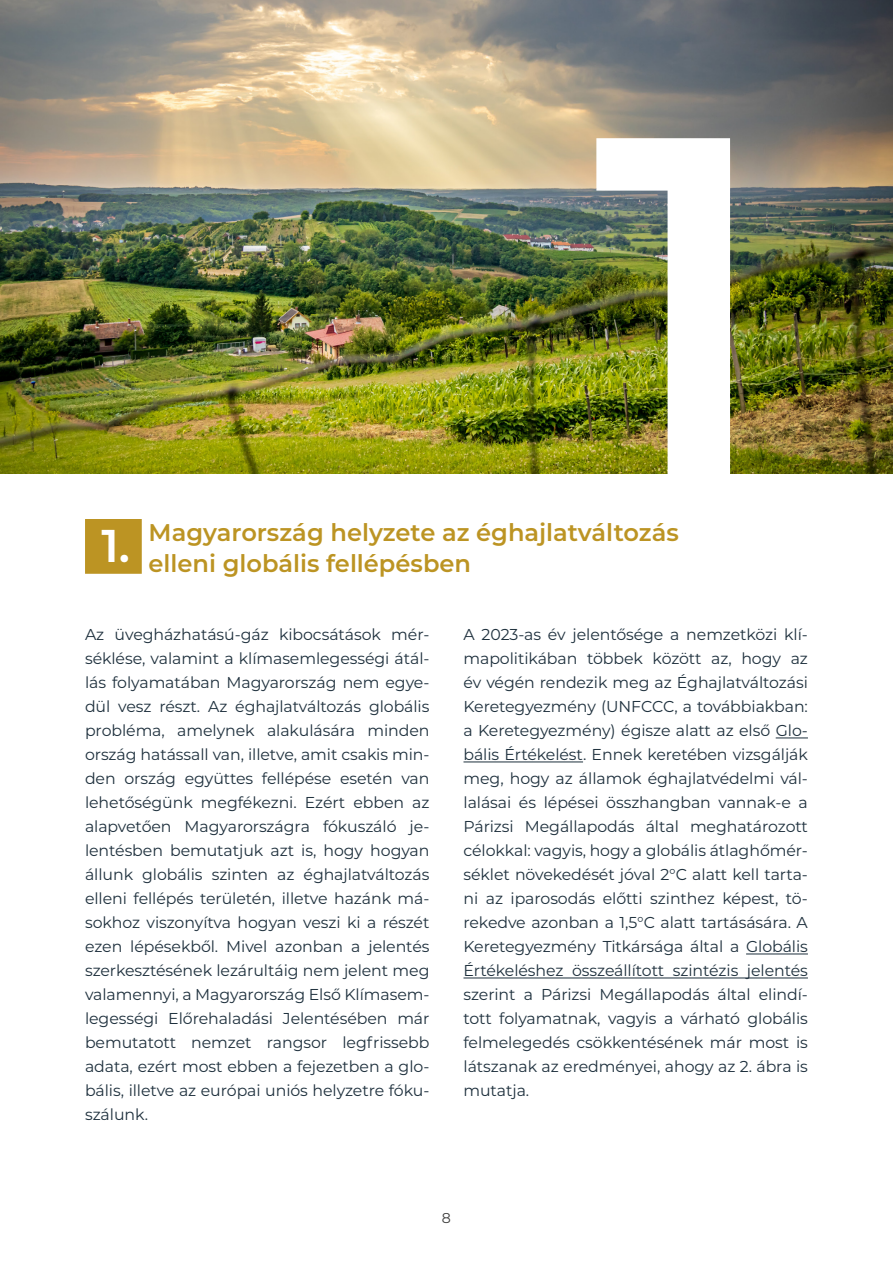
<style>
.page{position:relative;width:893px;height:1263px;background:#fff}
.page>*{position:absolute;margin:0;border:0;box-sizing:border-box;transform-origin:0 0}
.t1{font:600 45.9px "Montserrat";color:#fff}
.t2{font:600 24.15px/31px "Montserrat";color:#bc9423}
.t3{font:15.75px/24px "Montserrat";letter-spacing:-.005em;color:#1e303d;text-align:justify}
.t4{font:14.25px "Montserrat";color:#3c3c3b}
</style>
<div class="page">
<img style="left:0;top:0;width:893px;height:473px">
<div style="left:85px;top:519px;width:57px;height:55px;background:#bc9423"></div>
<img style="left:596px;top:138px;width:134px;height:336px">
<hr style="left:776px;top:737px;width:32px;height:1px;background:#1e303d">
<hr style="left:463px;top:761px;width:120px;height:1px;background:#1e303d">
<hr style="left:746px;top:953px;width:62px;height:1px;background:#1e303d">
<hr style="left:463px;top:977px;width:345px;height:1px;background:#1e303d">
<h1 class="t1" style="left:101px;top:514px;width:30px">1.</h1>
<h2 class="t2" style="left:149px;top:516px;width:532px">Magyarország helyzete az éghajlatváltozás elleni globális fellépésben</h2>
<p class="t3" style="left:85px;top:622px;width:346px">Az üvegházhatású-gáz kibocsátások mér&shy;séklése, valamint a klímasemlegességi átál&shy;lás folyamatában Magyarország nem egye&shy;dül vesz részt. Az éghajlatváltozás globális probléma, amelynek alakulására minden ország hatássall van, illetve, amit csakis min&shy;den ország együttes fellépése esetén van lehetőségünk megfékezni. Ezért ebben az alapvetően Magyarországra fókuszáló je&shy;lentésben bemutatjuk azt is, hogy hogyan állunk globális szinten az éghajlatváltozás elleni fellépés területén, illetve hazánk má&shy;sokhoz viszonyítva hogyan veszi ki a részét ezen lépésekből. Mivel azonban a jelentés szerkesztésének lezá rultá ig nem jelent meg valamennyi, a Magyarország Első Klímasem&shy;legességi Előrehaladási Jelentésében má r bemutatott nemzet rangsor legfrissebb adata, ezé rt most ebben a fejezetben a glo&shy;bá lis, illetve az európai uniós helyzetre fóku&shy;szálunk.</p>
<p class="t3" style="left:463px;top:622px;width:346px">A 2023-as év jelentősége a nemzetközi klí&shy;mapolitikában többek között az, hogy az év végén rendezik meg az Éghajlatváltozási Keretegyezmény (UNFCCC, a továbbiakban: a Keretegyezmény) égisze alatt az első Glo&shy;bális Értékelést. Ennek keretében vizsgálják meg, hogy az államok éghajlatvédelmi vál&shy;lalásai és lépései összhangban vannak-e a Párizsi Megállapodás által meghatározott célokkal: vagyis, hogy a globális átlaghőmér&shy;séklet növekedését jóval 2°C alatt kell tarta&shy;ni az iparosodás előtti szinthez képest, tö&shy;rekedve azonban a 1,5°C alatt tartásására. A Keretegyezmény Titkársága által a Globális Értékeléshez összeállított szintézis jelentés szerint a Párizsi Megállapodás által elindí&shy;tott folyamatnak, vagyis a várható globális felmelegedés csökkentésének már most is látszanak az eredményei, ahogy az 2. ábra is mutatja.</p>
<p class="t4" style="left:442px;top:1208px;width:11px">8</p>
</div>
